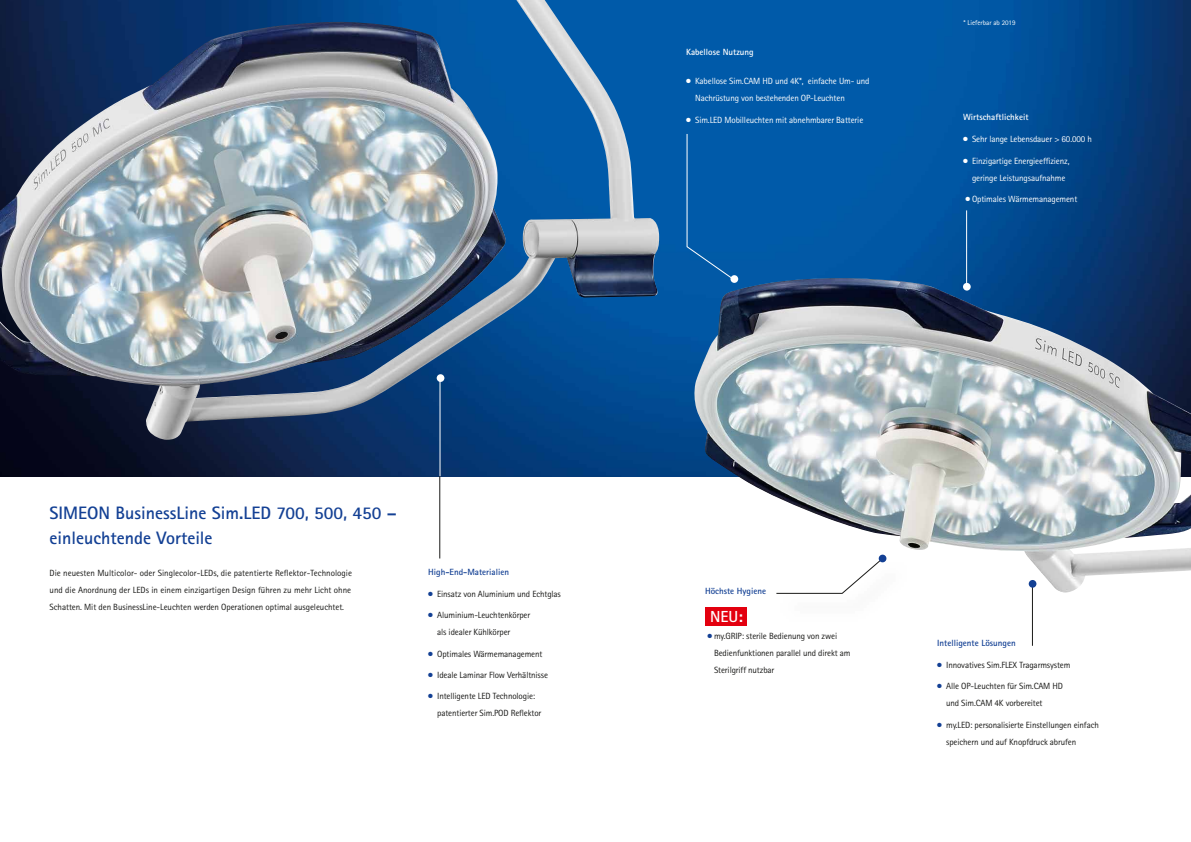
<style>
.page{position:relative;width:1191px;height:842px;background:#fff}
.page>*{position:absolute;margin:0;border:0;box-sizing:border-box;transform-origin:0 0}
.t1{font:700 18px/25.5px "Rotis Sans Serif Std";color:#134094}
.t2{font:700 16px "Rotis Sans Serif Std";color:#fff}
.t3{font:9px/17px "Rotis Sans Serif Std";letter-spacing:-.015em;color:#1a1a18}
.t4{font:9px/17px "Rotis Sans Serif Std";letter-spacing:-.015em;color:#fff}
.t5{font:700 9px "Rotis Sans Serif Std";color:#134094}
.t6{font:700 9px "Rotis Sans Serif Std";color:#fff}
.t7{font:7px "Rotis Sans Serif Std";color:#fff}
.s1{color:#134094}
</style>
<div class="page">
<img style="left:0;top:0;width:1191px;height:476px">
<img style="left:694px;top:278px;width:497px;height:315px">
<img style="left:0;top:0;width:659px;height:440px">
<hr style="left:966px;top:210px;width:1px;height:77px;background:#fff">
<hr style="left:1032px;top:584px;width:1px;height:62px;background:#1a1a18">
<hr style="left:440px;top:377px;width:1px;height:99px;background:#fff">
<hr style="left:439px;top:476px;width:1px;height:82px;background:#1a1a18">
<div style="left:963px;top:283px;width:7px;height:8px;background:#fff;border-radius:50%"></div>
<div style="left:437px;top:374px;width:7px;height:8px;background:#fff;border-radius:50%"></div>
<div style="left:1028px;top:580px;width:8px;height:8px;background:#134094;border-radius:50%"></div>
<div style="left:686px;top:133px;width:47px;height:146px;background:#005aa9"></div>
<div style="left:730px;top:275px;width:8px;height:8px;background:#fff;border-radius:50%"></div>
<div style="left:705px;top:607px;width:41px;height:19px;background:#e3000f"></div>
<div style="left:779px;top:560px;width:129px;height:63px;background:#fefefe"></div>
<svg style="left:776px;top:558px;width:107px;height:36px"></svg>
<div style="left:878px;top:555px;width:8px;height:7px;background:#134094;border-radius:50%"></div>
<h1 class="t1" style="left:50px;top:500px;width:349px">SIMEON BusinessLine Sim.LED 700, 500, 450 – einleuchtende Vorteile</h1>
<p class="t3" style="left:50px;top:564px;width:304px;text-align:justify">Die neuesten Multicolor- oder Singlecolor-LEDs, die patentierte Reflektor-Technologie und die Anordnung der LEDs in einem einzigartigen Design führen zu mehr Licht ohne Schatten. Mit den BusinessLine-Leuchten werden Operationen optimal ausgeleuchtet.</p>
<p class="t5" style="left:428px;top:566px;width:82px">High-End-Materialien</p>
<p class="t3" style="left:428px;top:586px;width:134px"><span class="s1">●</span> Einsatz von Aluminium und Echtglas</p>
<p class="t3" style="left:437px;top:607px;width:95px;text-indent:-9px"><span class="s1">●</span> Aluminium-Leuchtenkörper als idealer Kühlkörper</p>
<p class="t3" style="left:428px;top:645px;width:116px"><span class="s1">●</span> Optimales Wärmemanagement</p>
<p class="t3" style="left:428px;top:666px;width:121px"><span class="s1">●</span> Ideale Laminar Flow Verhältnisse</p>
<p class="t3" style="left:437px;top:688px;width:106px;text-indent:-9px"><span class="s1">●</span> Intelligente LED Technologie: patentierter Sim.POD Reflektor</p>
<p class="t7" style="left:963px;top:18px;width:53px">* Lieferbar ab 2019</p>
<p class="t6" style="left:686px;top:47px;width:69px">Kabellose Nutzung</p>
<p class="t4" style="left:695px;top:73px;width:176px;text-indent:-9px">● Kabellose Sim.CAM HD und 4K*, einfache Um- und<br>Nachrüstung von bestehenden OP-Leuchten</p>
<p class="t4" style="left:686px;top:111px;width:179px">● Sim.LED Mobilleuchten mit abnehmbarer Batterie</p>
<p class="t6" style="left:963px;top:112px;width:67px">Wirtschaftlichkeit</p>
<p class="t4" style="left:963px;top:131px;width:130px">● Sehr lange Lebensdauer &gt; 60.000 h</p>
<p class="t4" style="left:963px;top:152px;width:108px;text-align:center">● Einzigartige Energieeffizienz, geringe Leistungsaufnahme</p>
<p class="t4" style="left:965px;top:190px;width:113px">● Optimales Wärmemanagement</p>
<p class="t5" style="left:705px;top:585px;width:62px">Höchste Hygiene</p>
<p class="t3" style="left:714px;top:627px;width:138px;text-indent:-7px"><span class="s1">●</span> my.GRIP: sterile Bedienung von zwei<br>Bedienfunktionen parallel und direkt am<br>Sterilgriff nutzbar</p>
<h2 class="t2" style="left:710px;top:606px;width:34px">NEU:</h2>
<p class="t5" style="left:937px;top:637px;width:80px">Intelligente Lösungen</p>
<p class="t3" style="left:937px;top:656px;width:135px"><span class="s1">●</span> Innovatives Sim.FLEX Tragarmsystem</p>
<p class="t3" style="left:946px;top:678px;width:118px;text-indent:-9px"><span class="s1">●</span> Alle OP-Leuchten für Sim.CAM HD und Sim.CAM 4K vorbereitet</p>
<p class="t3" style="left:946px;top:716px;width:154px;text-indent:-9px"><span class="s1">●</span> my.LED: personalisierte Einstellungen einfach speichern und auf Knopfdruck abrufen</p>
</div>
